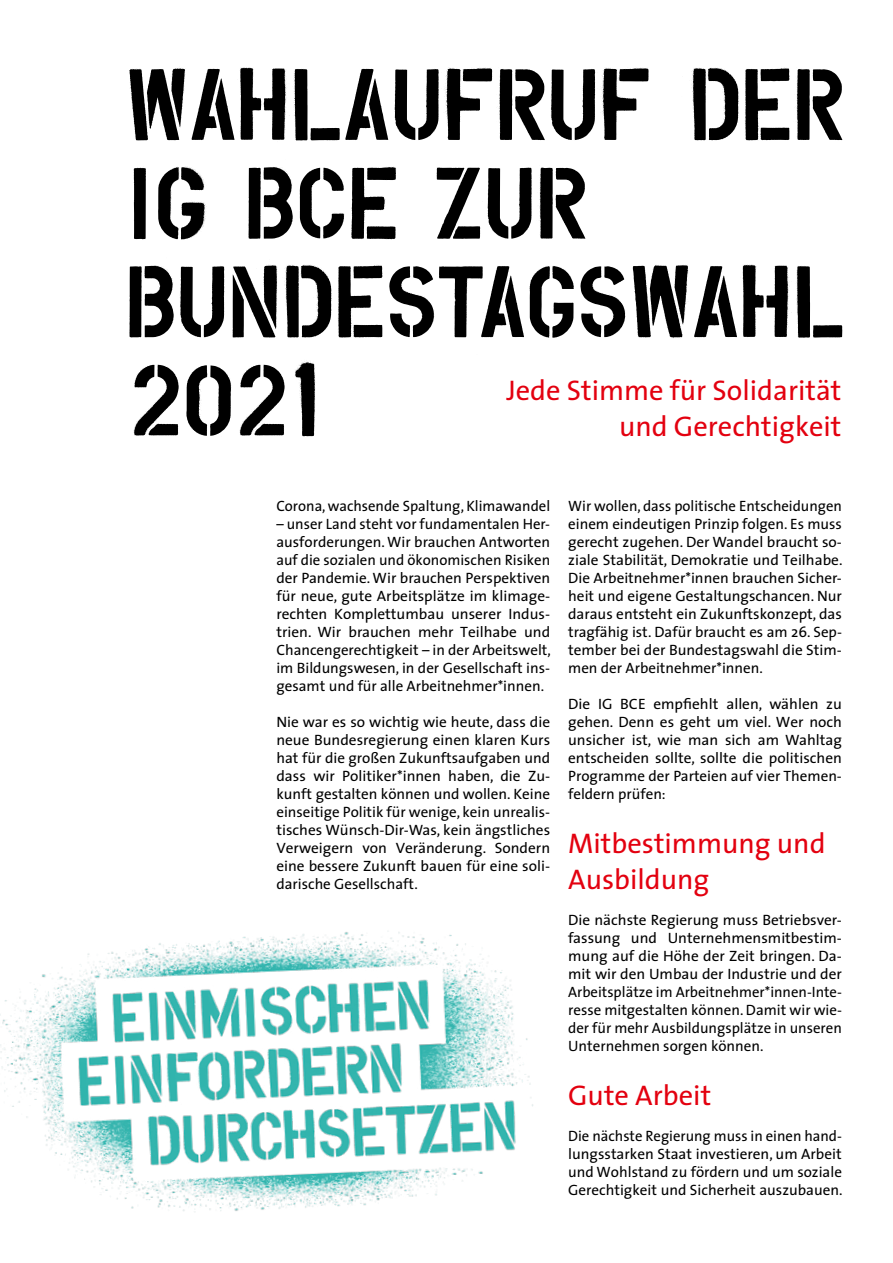
<style>
.page{position:relative;width:893px;height:1263px;background:#fff}
.page>*{position:absolute;margin:0;border:0;box-sizing:border-box;transform-origin:0 0}
.t1{font:79.05px/98.6px "Overspray";letter-spacing:.01em;color:#000}
.t2{font:28.5px/36px "The Sans";color:#e3000f}
.t3{font:15px/18px "The Sans";color:#000;text-align:justify}
</style>
<div class="page">
<img style="left:0;top:931px;width:533px;height:281px">
<h1 class="t1" style="left:126px;top:63px;width:720px">WAHLAUFRUF DER<br>IG BCE ZUR<br>BUNDESTAGSWAHL<br>2021</h1>
<h2 class="t2" style="left:506px;top:371px;width:337px;text-align:right">Jede Stimme für Solidarität und Gerechtigkeit</h2>
<p class="t3" style="left:276px;top:496px;width:275px">Corona, wachsende Spaltung, Klimawandel</p>
<p class="t3" style="left:276px;top:514px;width:276px">– unser Land steht vor fundamentalen Her&shy;ausforderungen. Wir brauchen Antworten auf die sozialen und ökonomischen Risiken der Pandemie. Wir brauchen Perspektiven für neue, gute Arbeitsplätze im klimage&shy;rechten Komplettumbau unserer Indus&shy;trien. Wir brauchen mehr Teilhabe und Chancengerechtigkeit – in der Arbeitswelt, im Bildungswesen, in der Gesellschaft ins&shy;gesamt und für alle Arbeitnehmer*innen.</p>
<p class="t3" style="left:276px;top:712px;width:275px">Nie war es so wichtig wie heute, dass die neue Bundesregierung einen klaren Kurs hat für die großen Zukunftsaufgaben und dass wir Politiker*innen haben, die Zu&shy;kunft gestalten können und wollen. Keine einseitige Politik für wenige, kein unrealis&shy;tisches Wünsch-Dir-Was, kein ängstliches Verweigern von Veränderung. Sondern eine bessere Zukunft bauen für eine soli&shy;darische Gesellschaft.</p>
<p class="t3" style="left:568px;top:496px;width:276px">Wir wollen, dass politische Entscheidungen einem eindeutigen Prinzip folgen. Es muss gerecht zugehen. Der Wandel braucht so&shy;ziale Stabilität, Demokratie und Teilhabe.<br>Die Arbeitnehmer*innen brauchen Sicher&shy;heit und eigene Gestaltungschancen. Nur daraus entsteht ein Zukunftskonzept, das tragfähig ist. Dafür braucht es am 26. Sep&shy;tember bei der Bundestagswahl die Stim&shy;men der Arbeitnehmer*innen.</p>
<p class="t3" style="left:568px;top:694px;width:275px">Die IG BCE empfiehlt allen, wählen zu gehen. Denn es geht um viel. Wer noch unsicher ist, wie man sich am Wahltag entscheiden sollte, sollte die politischen Programme der Parteien auf vier Themen&shy;feldern prüfen:</p>
<h2 class="t2" style="left:568px;top:825px;width:259px">Mitbestimmung und<br>Ausbildung</h2>
<p class="t3" style="left:568px;top:910px;width:275px">Die nächste Regierung muss Betriebsver&shy;fassung und Unternehmensmitbestim&shy;mung auf die Höhe der Zeit bringen. Da&shy;mit wir den Umbau der Industrie und der Arbeitsplätze im Arbeitnehmer*innen-Inte&shy;resse mitgestalten können. Damit wir wie&shy;der für mehr Ausbildungsplätze in unseren Unternehmen sorgen können.</p>
<h2 class="t2" style="left:568px;top:1077px;width:145px">Gute Arbeit</h2>
<p class="t3" style="left:568px;top:1126px;width:276px">Die nächste Regierung muss in einen hand&shy;lungsstarken Staat investieren, um Arbeit und Wohlstand zu fördern und um soziale Gerechtigkeit und Sicherheit auszubauen.</p>
</div>
